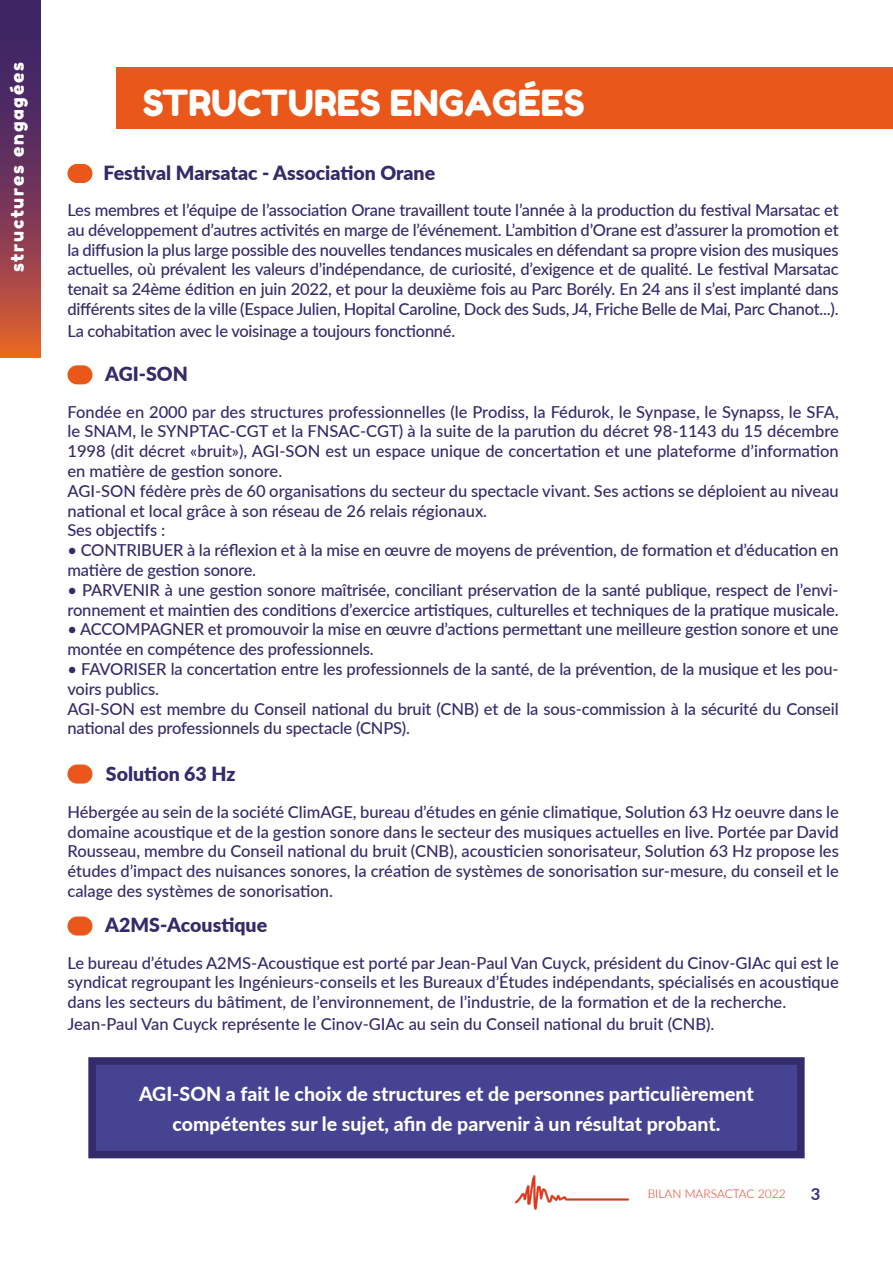
<style>
.page{position:relative;width:893px;height:1263px;background:#fff}
.page>*{position:absolute;margin:0;border:0;box-sizing:border-box;transform-origin:0 0}
.t1{font:36px "Fredoka One";color:#fff}
.t2{font:800 19.5px/30px "Lato";color:#fff;text-align:center}
.t3{font:900 19.5px "Lato";color:#342b6a}
.t4{font:18px "Fredoka One";letter-spacing:.1em;color:#fff}
.t5{font:500 16.5px/19.8px "Lato";letter-spacing:-.01em;color:#342b6a}
.t6{font:700 16.5px "Lato";color:#392781}
.t7{font:300 12px "Lato";color:#e53619}
.s1{color:#e9571b}
</style>
<div class="page">
<svg style="left:0;top:0;width:40px;height:357px;background:#783854"></svg>
<div style="left:116px;top:68px;width:777px;height:61px;background:#e9571b"></div>
<img style="left:487px;top:1158px;width:171px;height:52px">
<div style="left:68px;top:365px;width:24px;height:19px;background:#e9571b;border-radius:10px"></div>
<div style="left:68px;top:764px;width:24px;height:19px;background:#e9571b;border-radius:10px"></div>
<div style="left:68px;top:916px;width:24px;height:19px;background:#e9571b;border-radius:10px"></div>
<div style="left:68px;top:164px;width:24px;height:19px;background:#e9571b;border-radius:10px"></div>
<div style="left:92px;top:1061px;width:709px;height:93px;background:#474393"></div>
<div style="left:88px;top:1057px;width:717px;height:101px;border:8px solid #342b6a"></div>
<p class="t4" style="left:6px;top:272px;width:212px;rotate:-90deg">structures engagées</p>
<h1 class="t1" style="left:143px;top:81px;width:510px">STRUCTURES ENGAGÉES<span class="s1">ÉES</span></h1>
<p class="t3" style="left:104px;top:158px;width:333px">Festival Marsatac - Association Orane</p>
<p class="t5" style="left:68px;top:199px;width:773px;text-align:justify">Les membres et l’équipe de l’association Orane travaillent toute l’année à la production du festival Marsatac et au développement d’autres activités en marge de l’événement. L’ambition d’Orane est d’assurer la promotion et la diffusion la plus large possible des nouvelles tendances musicales en défendant sa propre vision des musiques actuelles, où prévalent les valeurs d’indépendance, de curiosité, d’exigence et de qualité. Le festival Marsatac tenait sa 24ème édition en juin 2022, et pour la deuxième fois au Parc Borély. En 24 ans il s’est implanté dans différents sites de la ville (Espace Julien, Hopital Caroline, Dock des Suds, J4, Friche Belle de Mai, Parc Chanot...).</p>
<p class="t5" style="left:68px;top:320px;width:389px">La cohabitation avec le voisinage a toujours fonctionné.</p>
<p class="t3" style="left:105px;top:359px;width:84px">AGI-SON</p>
<p class="t5" style="left:68px;top:401px;width:773px">Fondée en 2000 par des structures professionnelles (le Prodiss, la Fédurok, le Synpase, le Synapss, le SFA, le SNAM, le SYNPTAC-CGT et la FNSAC-CGT) à la suite de la parution du décret 98-1143 du 15 décembre 1998 (dit décret «bruit»), AGI-SON est un espace unique de concertation et une plateforme d’information en matière de gestion sonore.<br>AGI-SON fédère près de 60 organisations du secteur du spectacle vivant. Ses actions se déploient au niveau national et local grâce à son réseau de 26 relais régionaux.<br>Ses objectifs :</p>
<p class="t5" style="left:68px;top:539px;width:773px">• CONTRIBUER à la réflexion et à la mise en œuvre de moyens de prévention, de formation et d’éducation en matière de gestion sonore.</p>
<p class="t5" style="left:68px;top:579px;width:773px">• PARVENIR à une gestion sonore maîtrisée, conciliant préservation de la santé publique, respect de l’envi&shy;ronnement et maintien des conditions d’exercice artistiques, culturelles et techniques de la pratique musicale.</p>
<p class="t5" style="left:68px;top:619px;width:773px">• ACCOMPAGNER et promouvoir la mise en œuvre d’actions permettant une meilleure gestion sonore et une montée en compétence des professionnels.</p>
<p class="t5" style="left:68px;top:658px;width:773px">• FAVORISER la concertation entre les professionnels de la santé, de la prévention, de la musique et les pou&shy;voirs publics.<br>AGI-SON est membre du Conseil national du bruit (CNB) et de la sous-commission à la sécurité du Conseil national des professionnels du spectacle (CNPS).</p>
<p class="t3" style="left:106px;top:760px;width:131px">Solution 63 Hz</p>
<p class="t5" style="left:68px;top:801px;width:773px;text-align:justify">Hébergée au sein de la société ClimAGE, bureau d’études en génie climatique, Solution 63 Hz oeuvre dans le domaine acoustique et de la gestion sonore dans le secteur des musiques actuelles en live. Portée par David Rousseau, membre du Conseil national du bruit (CNB), acousticien sonorisateur, Solution 63 Hz propose les études d’impact des nuisances sonores, la création de systèmes de sonorisation sur-mesure, du conseil et le calage des systèmes de sonorisation.</p>
<p class="t3" style="left:105px;top:910px;width:163px">A2MS-Acoustique</p>
<p class="t5" style="left:68px;top:952px;width:773px;text-align:justify">Le bureau d’études A2MS-Acoustique est porté par Jean-Paul Van Cuyck, président du Cinov-GIAc qui est le syndicat regroupant les Ingénieurs-conseils et les Bureaux d’Études indépendants, spécialisés en acoustique dans les secteurs du bâtiment, de l’environnement, de l’industrie, de la formation et de la recherche.</p>
<p class="t5" style="left:68px;top:1013px;width:648px">Jean-Paul Van Cuyck représente le Cinov-GIAc au sein du Conseil national du bruit (CNB).</p>
<p class="t2" style="left:139px;top:1078px;width:616px">AGI-SON a fait le choix de structures et de personnes particulièrement compétentes sur le sujet, afin de parvenir à un résultat probant.</p>
<p class="t7" style="left:648px;top:1186px;width:140px">BILAN MARSACTAC 2022</p>
<p class="t6" style="left:811px;top:1182px;width:11px">3</p>
</div>
